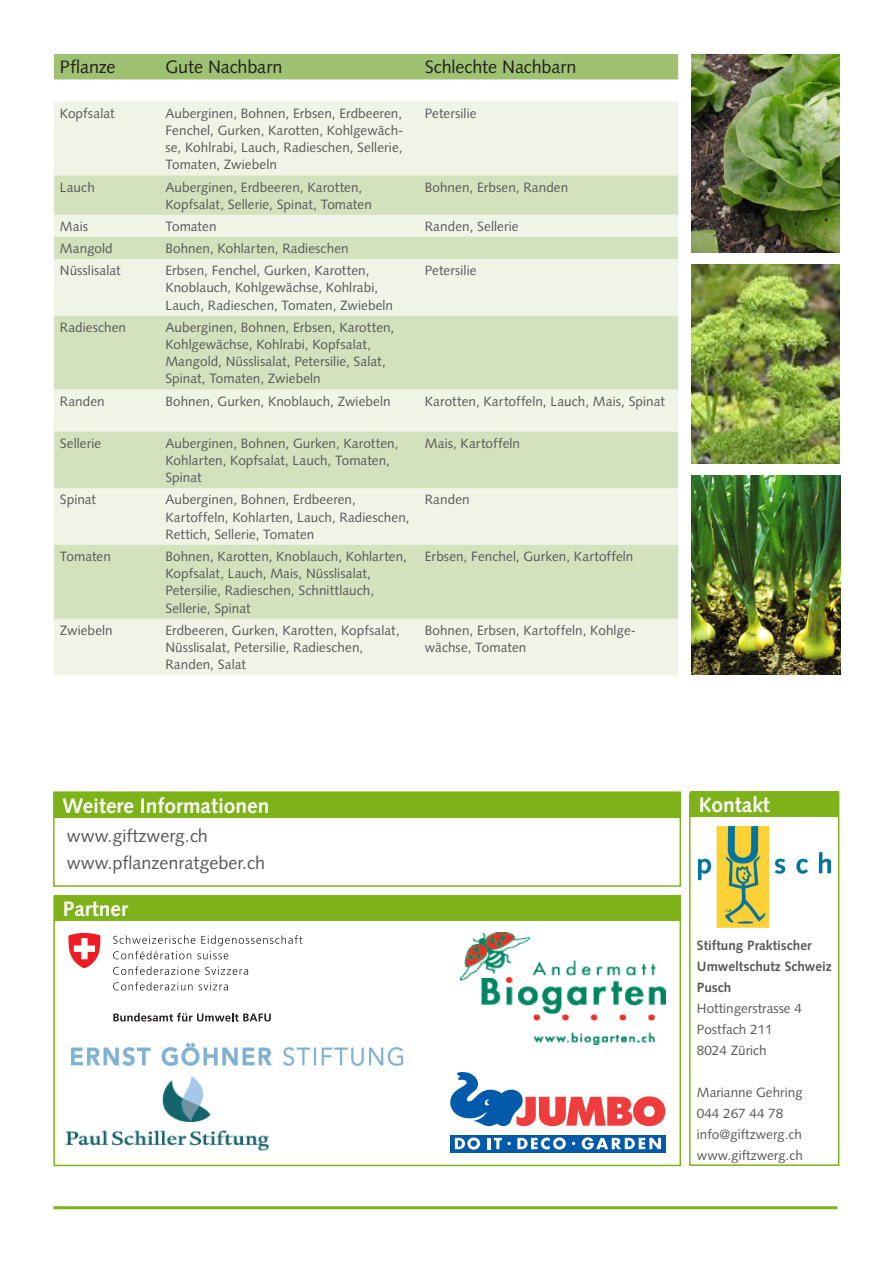
<style>
.page{position:relative;width:893px;height:1263px;background:#fff}
.page>*{position:absolute;margin:0;border:0;box-sizing:border-box;transform-origin:0 0}
.Titel{font:700 21px "Syntax";color:#fff}
.Text{font:18px "Syntax";color:#57585a}
.Tabelle_gross_Titel{font:18px "Syntax";letter-spacing:-.005em;color:#231f20}
.Tabelle_Text{font:13.5px/17.2px "Syntax";letter-spacing:.005em;color:#57585a}
.t1{font:700 13.5px "Syntax";color:#57585a}
</style>
<div class="page">
<div style="left:689px;top:793px;width:150px;height:373px;border:2px solid #7db319"></div>
<div style="left:690px;top:791px;width:149px;height:26px;background:#7db319"></div>
<img style="left:699px;top:826px;width:131px;height:102px">
<div style="left:54px;top:793px;width:626px;height:25px;background:#7db319"></div>
<div style="left:53px;top:791px;width:628px;height:96px;border:2px solid #7db319"></div>
<hr style="left:53px;top:1206px;width:784px;height:3px;background:#7db319">
<div style="left:54px;top:54px;width:624px;height:25px;background:#9fc172"></div>
<div style="left:54px;top:102px;width:624px;height:573px;background:#eff4e6"></div>
<svg style="left:54px;top:175px;width:624px;height:444px;background:#dee8cd"></svg>
<img style="left:691px;top:54px;width:148px;height:198px">
<img style="left:691px;top:265px;width:148px;height:198px">
<img style="left:691px;top:476px;width:149px;height:198px">
<div style="left:54px;top:895px;width:626px;height:26px;background:#7db319"></div>
<img style="left:65px;top:1076px;width:204px;height:75px">
<img style="left:461px;top:932px;width:205px;height:112px">
<div style="left:53px;top:896px;width:628px;height:270px;border:2px solid #7db319"></div>
<img style="left:70px;top:1042px;width:334px;height:24px">
<svg style="left:450px;top:1072px;width:215px;height:54px"></svg>
<div style="left:450px;top:1134px;width:216px;height:18px;background:#015aaa"></div>
<svg style="left:455px;top:1137px;width:25px;height:12px"></svg>
<svg style="left:488px;top:1138px;width:14px;height:11px"></svg>
<svg style="left:517px;top:1137px;width:49px;height:12px"></svg>
<svg style="left:582px;top:1137px;width:79px;height:12px"></svg>
<svg style="left:113px;top:935px;width:189px;height:24px"></svg>
<svg style="left:113px;top:966px;width:86px;height:9px"></svg>
<svg style="left:205px;top:966px;width:43px;height:9px"></svg>
<svg style="left:113px;top:982px;width:80px;height:8px"></svg>
<svg style="left:199px;top:982px;width:29px;height:8px"></svg>
<svg style="left:113px;top:1013px;width:158px;height:8px"></svg>
<svg style="left:68px;top:933px;width:33px;height:35px"></svg>
<p class="Tabelle_gross_Titel" style="left:60px;top:57px;width:57px">Pflanze</p>
<p class="Tabelle_gross_Titel" style="left:165px;top:57px;width:119px">Gute Nachbarn</p>
<p class="Tabelle_gross_Titel" style="left:425px;top:57px;width:153px">Schlechte Nachbarn</p>
<p class="Tabelle_Text" style="left:60px;top:104px;width:56px">Kopfsalat</p>
<p class="Tabelle_Text" style="left:165px;top:104px;width:240px;text-align:justify">Auberginen, Bohnen, Erbsen, Erdbeeren, Fenchel, Gurken, Karotten, Kohlgewäch&shy;se, Kohlrabi, Lauch, Radieschen, Sellerie, Tomaten, Zwiebeln</p>
<p class="Tabelle_Text" style="left:425px;top:104px;width:53px">Petersilie</p>
<p class="Tabelle_Text" style="left:60px;top:178px;width:37px">Lauch</p>
<p class="Tabelle_Text" style="left:165px;top:178px;width:208px">Auberginen, Erdbeeren, Karotten,<br>Kopfsalat, Sellerie, Spinat, Tomaten</p>
<p class="Tabelle_Text" style="left:425px;top:178px;width:145px">Bohnen, Erbsen, Randen</p>
<p class="Tabelle_Text" style="left:60px;top:218px;width:30px">Mais</p>
<p class="Tabelle_Text" style="left:165px;top:218px;width:53px">Tomaten</p>
<p class="Tabelle_Text" style="left:425px;top:218px;width:95px">Randen, Sellerie</p>
<p class="Tabelle_Text" style="left:60px;top:240px;width:54px">Mangold</p>
<p class="Tabelle_Text" style="left:165px;top:240px;width:185px">Bohnen, Kohlarten, Radieschen</p>
<p class="Tabelle_Text" style="left:60px;top:262px;width:62px">Nüsslisalat</p>
<p class="Tabelle_Text" style="left:165px;top:262px;width:229px">Erbsen, Fenchel, Gurken, Karotten,<br>Knoblauch, Kohlgewächse, Kohlrabi,<br>Lauch, Radieschen, Tomaten, Zwiebeln</p>
<p class="Tabelle_Text" style="left:425px;top:262px;width:53px">Petersilie</p>
<p class="Tabelle_Text" style="left:60px;top:318px;width:68px">Radieschen</p>
<p class="Tabelle_Text" style="left:165px;top:318px;width:230px">Auberginen, Bohnen, Erbsen, Karotten, Kohlgewächse, Kohlrabi, Kopfsalat, Mangold, Nüsslisalat, Petersilie, Salat, Spinat, Tomaten, Zwiebeln</p>
<p class="Tabelle_Text" style="left:60px;top:392px;width:46px">Randen</p>
<p class="Tabelle_Text" style="left:165px;top:392px;width:227px">Bohnen, Gurken, Knoblauch, Zwiebeln</p>
<p class="Tabelle_Text" style="left:425px;top:392px;width:242px">Karotten, Kartoffeln, Lauch, Mais, Spinat</p>
<p class="Tabelle_Text" style="left:60px;top:434px;width:43px">Sellerie</p>
<p class="Tabelle_Text" style="left:165px;top:434px;width:235px">Auberginen, Bohnen, Gurken, Karotten,<br>Kohlarten, Kopfsalat, Lauch, Tomaten,<br>Spinat</p>
<p class="Tabelle_Text" style="left:425px;top:434px;width:97px">Mais, Kartoffeln</p>
<p class="Tabelle_Text" style="left:60px;top:491px;width:38px">Spinat</p>
<p class="Tabelle_Text" style="left:165px;top:491px;width:246px">Auberginen, Bohnen, Erdbeeren,<br>Kartoffeln, Kohlarten, Lauch, Radieschen,<br>Rettich, Sellerie, Tomaten</p>
<p class="Tabelle_Text" style="left:425px;top:491px;width:46px">Randen</p>
<p class="Tabelle_Text" style="left:60px;top:548px;width:53px">Tomaten</p>
<p class="Tabelle_Text" style="left:165px;top:548px;width:243px">Bohnen, Karotten, Knoblauch, Kohlarten, Kopfsalat, Lauch, Mais, Nüsslisalat, Petersilie, Radieschen, Schnittlauch, Sellerie, Spinat</p>
<p class="Tabelle_Text" style="left:425px;top:548px;width:210px">Erbsen, Fenchel, Gurken, Kartoffeln</p>
<p class="Tabelle_Text" style="left:60px;top:621px;width:54px">Zwiebeln</p>
<p class="Tabelle_Text" style="left:165px;top:621px;width:236px">Erdbeeren, Gurken, Karotten, Kopfsalat,<br>Nüsslisalat, Petersilie, Radieschen,<br>Randen, Salat</p>
<p class="Tabelle_Text" style="left:425px;top:621px;width:213px">Bohnen, Erbsen, Kartoffeln, Kohlge&shy;wächse, Tomaten</p>
<p class="Titel" style="left:63px;top:794px;width:208px">Weitere Informationen</p>
<p class="Text" style="left:67px;top:825px;width:143px">www.giftzwerg.ch</p>
<p class="Text" style="left:67px;top:852px;width:200px">www.pflanzenratgeber.ch</p>
<p class="Titel" style="left:63px;top:897px;width:67px">Partner</p>
<p class="Titel" style="left:699px;top:793px;width:73px">Kontakt</p>
<p class="t1" style="left:697px;top:937px;width:116px">Stiftung Praktischer</p>
<p class="t1" style="left:697px;top:958px;width:136px">Umweltschutz Schweiz</p>
<p class="t1" style="left:697px;top:979px;width:36px">Pusch</p>
<p class="Tabelle_Text" style="left:697px;top:1000px;width:107px">Hottingerstrasse 4</p>
<p class="Tabelle_Text" style="left:697px;top:1021px;width:77px">Postfach 211</p>
<p class="Tabelle_Text" style="left:697px;top:1042px;width:71px">8024 Zürich</p>
<p class="Tabelle_Text" style="left:697px;top:1084px;width:107px">Marianne Gehring</p>
<p class="Tabelle_Text" style="left:697px;top:1105px;width:88px">044 267 44 78</p>
<p class="Tabelle_Text" style="left:697px;top:1126px;width:106px">info@giftzwerg.ch</p>
<p class="Tabelle_Text" style="left:697px;top:1147px;width:107px">www.giftzwerg.ch</p>
</div>
